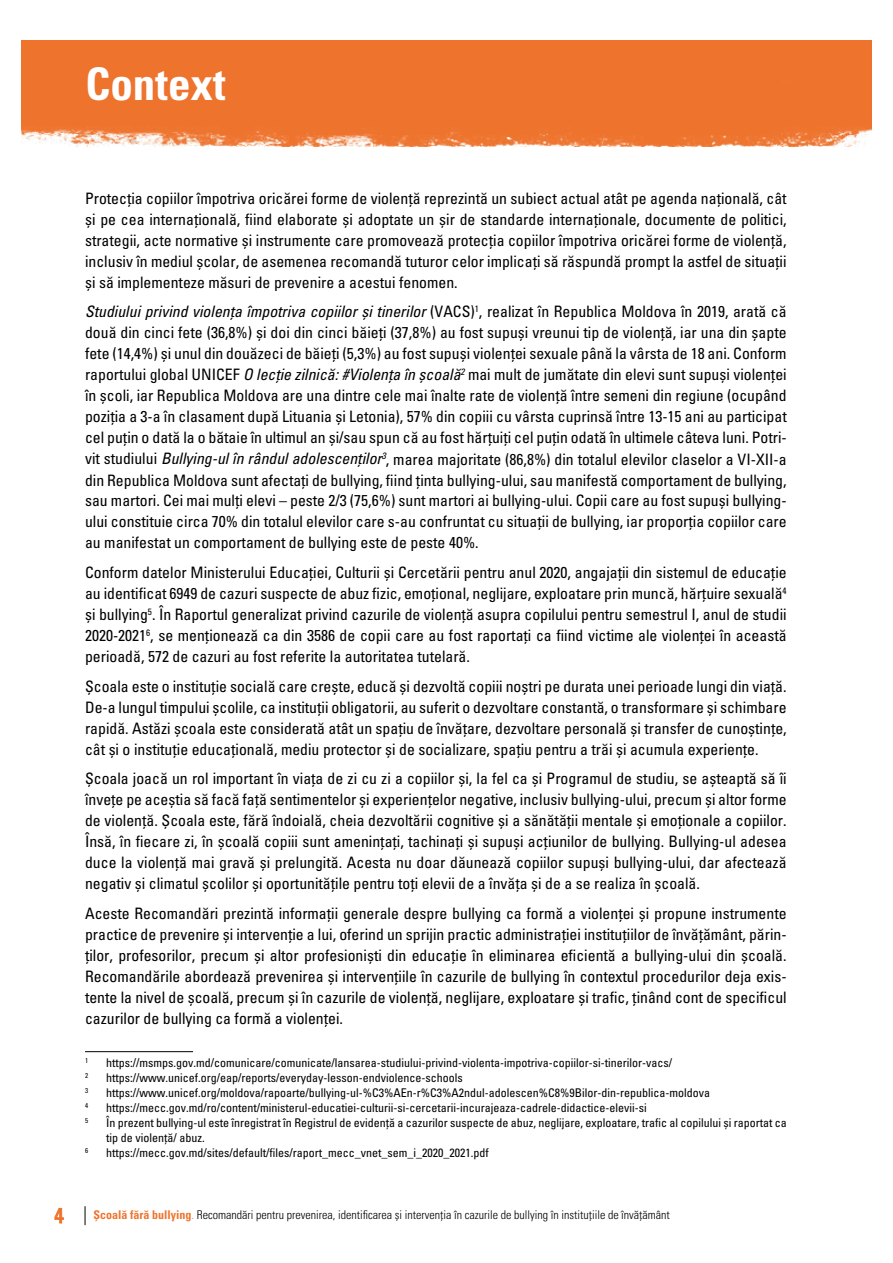
<style>
.page{position:relative;width:893px;height:1263px;background:#fff}
.page>*{position:absolute;margin:0;border:0;box-sizing:border-box;transform-origin:0 0}
.t1{font:45px "Univers LTCYR 67 Bold Cond";color:#fff}
.t2{font:condensed 21px "Univers LTCYR 57";color:#ee742e}
.t3{font:condensed 15.75px/21px "Univers LTCYR 57";color:#000;text-align:justify}
.t4{font:15.75px "Univers LTCYR 57 Condensed Obl";color:#000}
.t5{font:condensed 12px/15px "Univers LTCYR 57";color:#000}
.t6{font:12px "Univers LTCYR 47 Light Cond";color:#000}
.t7{font:condensed 7.05px "Univers LTCYR 57";color:#000}
.s1{font-family:"Univers LTCYR 57";font-stretch:condensed}
.s2{font-family:"Univers LTCYR 57 Condensed Obl";font-stretch:normal}
.s3{font-family:"Univers LTCYR 67 Bold Cond";color:#ee742e}
.s4{color:#ee742e}
</style>
<div class="page">
<svg style="left:54px;top:1208px;width:10px;height:16px"></svg>
<svg style="left:85px;top:1206px;width:1px;height:19px"></svg>
<img style="left:21px;top:40px;width:851px;height:107px">
<hr style="left:85px;top:1051px;width:108px;height:1px;background:#000">
<h1 class="t1" style="left:85px;top:56px;width:142px">Context</h1>
<p class="t3" style="left:85px;top:187px;width:703px">Protecția copiilor împotriva oricărei forme de violență reprezintă un subiect actual atât pe agenda națională, cât și pe cea internațională, fiind elaborate și adoptate un șir de standarde internaționale, documente de politici, strategii, acte normative și instrumente care promovează protecția copiilor împotriva oricărei forme de violență, inclusiv în mediul școlar, de asemenea recomandă tuturor celor implicați să răspundă prompt la astfel de situații și să implementeze măsuri de prevenire a acestui fenomen.</p>
<p class="t4" style="left:85px;top:302px;width:703px">Studiului privind violența împotriva copiilor și tinerilor <span class="s1">(VACS)</span><sup>1</sup><span class="s1">, realizat în Republica Moldova în 2019, arată că</span></p>
<p class="t3" style="left:85px;top:322px;width:703px">două din cinci fete (36,8%) și doi din cinci băieți (37,8%) au fost supuși vreunui tip de violență, iar una din șapte fete (14,4%) și unul din douăzeci de băieți (5,3%) au fost supuși violenței sexuale până la vârsta de 18 ani. Conform raportului global UNICEF <span class="s2">O lecție zilnică: #Violența în școală</span><sup>2</sup> mai mult de jumătate din elevi sunt supuși violenței în școli, iar Republica Moldova are una dintre cele mai înalte rate de violență între semeni din regiune (ocupând poziția a 3-a în clasament după Lituania și Letonia), 57% din copiii cu vârsta cuprinsă între 13-15 ani au participat cel puțin o dată la o bătaie în ultimul an și/sau spun că au fost hărțuiți cel puțin odată în ultimele câteva luni. Potri&shy;vit studiului <span class="s2">Bullying-ul în rândul adolescenților</span><sup>3</sup>, marea majoritate (86,8%) din totalul elevilor claselor a VI-XII-a din Republica Moldova sunt afectați de bullying, fiind ținta bullying-ului, sau manifestă comportament de bullying, sau martori. Cei mai mulți elevi – peste 2/3 (75,6%) sunt martori ai bullying-ului. Copii care au fost supuși bullying&shy;ului constituie circa 70% din totalul elevilor care s-au confruntat cu situații de bullying, iar proporția copiilor care au manifestat un comportament de bullying este de peste 40%.</p>
<p class="t3" style="left:85px;top:561px;width:703px">Conform datelor Ministerului Educației, Culturii și Cercetării pentru anul 2020, angajații din sistemul de educație au identificat 6949 de cazuri suspecte de abuz fizic, emoțional, neglijare, exploatare prin muncă, hărțuire sexuală<sup>4 </sup>și bullying<sup>5</sup>. În Raportul generalizat privind cazurile de violență asupra copilului pentru semestrul I, anul de studii 2020-2021<sup>6</sup>, se menționează ca din 3586 de copii care au fost raportați ca fiind victime ale violenței în această perioadă, 572 de cazuri au fost referite la autoritatea tutelară.</p>
<p class="t3" style="left:85px;top:675px;width:703px">Școala este o instituție socială care crește, educă și dezvoltă copiii noștri pe durata unei perioade lungi din viață.<br>De-a lungul timpului școlile, ca instituții obligatorii, au suferit o dezvoltare constantă, o transformare și schimbare rapidă. Astăzi școala este considerată atât un spațiu de învățare, dezvoltare personală și transfer de cunoștințe, cât și o instituție educațională, mediu protector și de socializare, spațiu pentru a trăi și acumula experiențe.</p>
<p class="t3" style="left:85px;top:767px;width:703px">Școala joacă un rol important în viața de zi cu zi a copiilor și, la fel ca și Programul de studiu, se așteaptă să îi învețe pe aceștia să facă față sentimentelor și experiențelor negative, inclusiv bullying-ului, precum și altor forme de violență. Școala este, fără îndoială, cheia dezvoltării cognitive și a sănătății mentale și emoționale a copiilor.<br>Însă, în fiecare zi, în școală copiii sunt amenințați, tachinați și supuși acțiunilor de bullying. Bullying-ul adesea duce la violență mai gravă și prelungită. Acesta nu doar dăunează copiilor supuși bullying-ului, dar afectează negativ şi climatul școlilor și oportunitățile pentru toți elevii de a învăța și de a se realiza în școală.</p>
<p class="t3" style="left:85px;top:902px;width:703px">Aceste Recomandări prezintă informații generale despre bullying ca formă a violenței și propune instrumente practice de prevenire și intervenție a lui, oferind un sprijin practic administrației instituțiilor de învățământ, părin&shy;ților, profesorilor, precum și altor profesioniști din educație în eliminarea eficientă a bullying-ului din școală.<br>Recomandările abordează prevenirea și intervențiile în cazurile de bullying în contextul procedurilor deja exis&shy;tente la nivel de școală, precum şi în cazurile de violență, neglijare, exploatare și trafic, ținând cont de specificul cazurilor de bullying ca formă a violenței.</p>
<p class="t7" style="left:85px;top:1056px;width:5px">1</p>
<p class="t5" style="left:106px;top:1054px;width:567px">https://msmps.gov.md/comunicare/comunicate/lansarea-studiului-privind-violenta-impotriva-copiilor-si-tinerilor-vacs/</p>
<p class="t7" style="left:85px;top:1071px;width:5px">2</p>
<p class="t5" style="left:106px;top:1069px;width:358px">https://www.unicef.org/eap/reports/everyday-lesson-endviolence-schools</p>
<p class="t7" style="left:85px;top:1086px;width:5px">3</p>
<p class="t5" style="left:106px;top:1084px;width:605px">https://www.unicef.org/moldova/rapoarte/bullying-ul-%C3%AEn-r%C3%A2ndul-adolescen%C8%9Bilor-din-republica-moldova</p>
<p class="t7" style="left:85px;top:1101px;width:5px">4</p>
<p class="t5" style="left:106px;top:1099px;width:542px">https://mecc.gov.md/ro/content/ministerul-educatiei-culturii-si-cercetarii-incurajeaza-cadrele-didactice-elevii-si</p>
<p class="t7" style="left:85px;top:1116px;width:5px">5</p>
<p class="t5" style="left:106px;top:1114px;width:682px">În prezent bullying-ul este înregistrat în Registrul de evidență a cazurilor suspecte de abuz, neglijare, exploatare, trafic al copilului și raportat ca tip de violență/ abuz.</p>
<p class="t7" style="left:85px;top:1146px;width:5px">6</p>
<p class="t5" style="left:106px;top:1144px;width:384px">https://mecc.gov.md/sites/default/files/raport_mecc_vnet_sem_i_2020_2021.pdf</p>
<h2 class="t2" style="left:54px;top:1202px;width:11px">4</h2>
<p class="t6" style="left:94px;top:1206px;width:578px"><span class="s3">Școală fără bullying</span><span class="s4">.</span> Recomandări pentru prevenirea, identificarea și intervenția în cazurile de bullying în instituțiile de învățământ</p>
</div>
